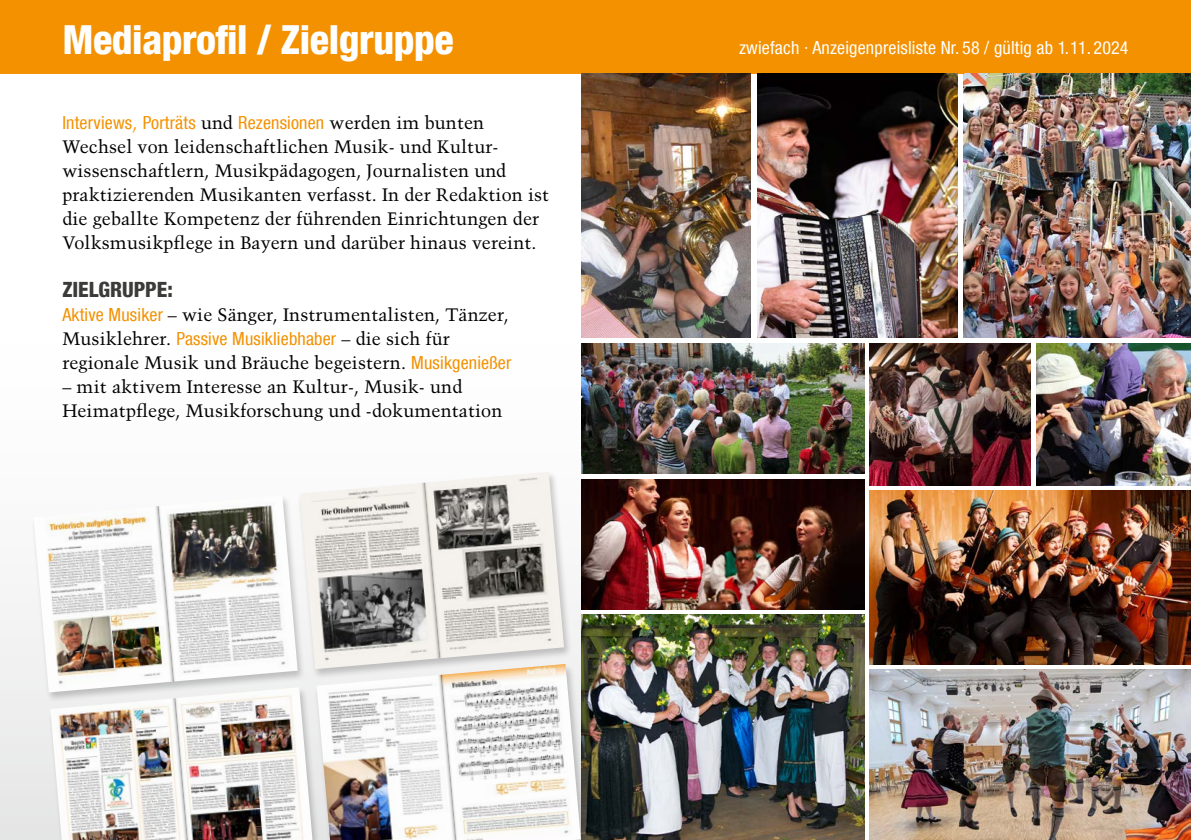
<style>
.page{position:relative;width:1191px;height:840px;background:#fff}
.page>*{position:absolute;margin:0;border:0;box-sizing:border-box;transform-origin:0 0}
.t1{font:800 condensed 40px "Helvetica Neue LT Com";letter-spacing:-.01em;color:#fff}
.t2{font:800 condensed 21px "Helvetica Neue LT Com";color:#3b3b3a}
.t3{font:18px/24px "Trump Mediaeval LT Std";letter-spacing:.005em;color:#000}
.t4{font:condensed 18px "Helvetica Neue LT Com";letter-spacing:.01em;color:#fff}
.t5{font:condensed 18px "Helvetica Neue LT Com";letter-spacing:.01em;color:#f39100}
.s1{font-family:"Trump Mediaeval LT Std";font-stretch:normal}
.s2{font-family:"Trump Mediaeval LT Std";font-stretch:normal;color:#000}
.s3{font-family:"Helvetica Neue LT Com";font-stretch:condensed;color:#f39100}
</style>
<div class="page">
<div style="left:0;top:0;width:1191px;height:74px;background:#f39100"></div>
<img style="left:581px;top:74px;width:169px;height:263px">
<img style="left:581px;top:479px;width:283px;height:130px">
<img style="left:869px;top:343px;width:161px;height:142px">
<img style="left:869px;top:669px;width:322px;height:170px">
<img style="left:581px;top:343px;width:283px;height:130px">
<img style="left:757px;top:74px;width:201px;height:263px">
<img style="left:869px;top:490px;width:322px;height:173px">
<img style="left:581px;top:614px;width:283px;height:224px">
<img style="left:1036px;top:343px;width:155px;height:142px">
<img style="left:963px;top:74px;width:228px;height:263px">
<div style="left:0;top:296px;width:581px;height:543px;background:linear-gradient(to bottom,#fff,#e7e7e8)"></div>
<div style="left:297px;top:471px;width:276px;height:208px;background:#000;opacity:.21"></div>
<img style="left:300px;top:471px;width:264px;height:197px">
<div style="left:31px;top:494px;width:276px;height:208px;background:#000;opacity:.21"></div>
<img style="left:33px;top:495px;width:265px;height:197px">
<div style="left:314px;top:663px;width:276px;height:176px;background:#000;opacity:.21"></div>
<img style="left:316px;top:663px;width:265px;height:176px">
<div style="left:48px;top:686px;width:275px;height:153px;background:#000;opacity:.21"></div>
<img style="left:50px;top:687px;width:262px;height:152px">
<svg style="left:153px;top:505px;width:25px;height:176px"></svg>
<svg style="left:420px;top:482px;width:24px;height:176px;background:#d6d3ce"></svg>
<svg style="left:170px;top:697px;width:24px;height:142px"></svg>
<svg style="left:437px;top:674px;width:24px;height:165px"></svg>
<h1 class="t1" style="left:62px;top:15px;width:393px">Mediaprofil / Zielgruppe</h1>
<p class="t5" style="left:62px;top:112px;width:423px">Interviews<span class="s1">,</span> Porträts <span class="s2">und</span> Rezensionen <span class="s2">werden im bunten</span></p>
<p class="t3" style="left:62px;top:134px;width:488px">Wechsel von leidenschaftlichen Musik- und Kultur&shy;wissenschaftlern, Musikpädagogen, Journalisten und praktizierenden Musikanten verfasst. In der Redaktion ist die geballte Kompetenz der führenden Einrichtungen der Volksmusikpflege in Bayern und darüber hinaus vereint.</p>
<p class="t2" style="left:62px;top:276px;width:112px">ZIELGRUPPE:</p>
<p class="t3" style="left:62px;top:302px;width:450px"><span class="s3">Aktive Musiker</span> – wie Sänger, Instrumentalisten, Tänzer,<br>Musiklehrer. <span class="s3">Passive Musikliebhaber</span> – die sich für regionale Musik und Bräuche begeistern. <span class="s3">Musikgenießer</span></p>
<p class="t3" style="left:62px;top:374px;width:441px">– mit aktivem Interesse an Kultur-, Musik- und<br>Heimatpflege, Musikforschung und -dokumentation</p>
<p class="t4" style="left:739px;top:37px;width:391px">zwiefach · Anzeigenpreisliste Nr. 58 / gültig ab 1.11. 2024</p>
</div>
